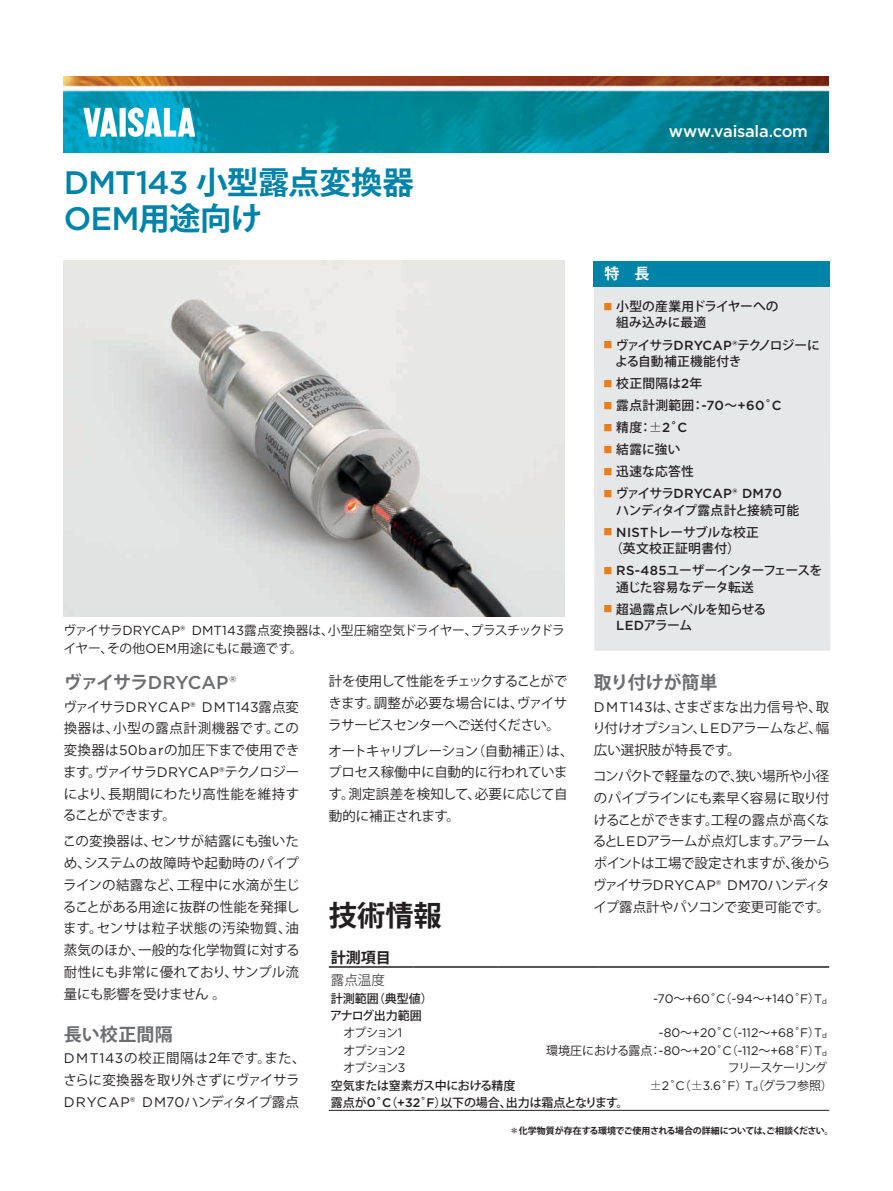
<style>
.page{position:relative;width:893px;height:1191px;background:#fff}
.page>*{position:absolute;margin:0;border:0;box-sizing:border-box;transform-origin:0 0}
.t1{font:700 31.5px/36px "Koz Go Pro";letter-spacing:-.015em;color:#0083a9}
.t2{font:700 28.5px "Koz Go Pro";color:#231f20}
.t3{font:500 18.6px "Gotham";color:#6c6d70}
.t4{font:700 18px "Koz Go Pro";color:#6c6d70}
.t5{font:500 16.5px "Gotham";letter-spacing:-.015em;color:#fff}
.t6{font:700 15px "Koz Go Pro";color:#231f20}
.t7{font:700 15px "Koz Go Pro";color:#fff}
.t8{font:13.95px "Gotham";letter-spacing:.055em;color:#231f20}
.t9{font:13.95px "Gotham";letter-spacing:.03em;color:#231f20}
.t10{font:13.95px "Gotham";letter-spacing:.07em;color:#231f20}
.t11{font:13.5px/21.8px "Koz Go Pro";letter-spacing:-.015em;color:#231f20;text-align:justify}
.t12{font:13.5px/21.8px "Koz Go Pro";letter-spacing:.005em;color:#231f20}
.t13{font:300 13.5px "Koz Go Pro";color:#231f20}
.t14{font:500 13.2px "Gotham";letter-spacing:.025em;color:#231f20}
.t15{font:500 12.75px/16.5px "Koz Go Pro";letter-spacing:.005em;color:#231f20}
.t16{font:12.75px/18px "Koz Go Pro";letter-spacing:-.02em;color:#231f20}
.t17{font:500 12.75px/16.5px "Koz Go Pro";letter-spacing:-.045em;color:#231f20}
.t18{font:500 12.75px/16.5px "Koz Go Pro";letter-spacing:-.065em;color:#231f20}
.t19{font:500 12.75px/16.5px "Koz Go Pro";letter-spacing:.025em;color:#231f20}
.t20{font:500 12.75px/16.5px "Koz Go Pro";letter-spacing:-.025em;color:#231f20}
.t21{font:500 12.75px "Koz Go Pro";letter-spacing:-.04em;color:#231f20}
.t22{font:12.75px "Koz Min Pro";color:#231f20}
.t23{font:12.3px "Gotham";color:#231f20}
.t24{font:500 12px/17.4px "Koz Go Pro";letter-spacing:-.02em;color:#231f20;text-align:center}
.t25{font:12px "Koz Go Pro";letter-spacing:-.1em;color:#231f20}
.t26{font:500 12px "Koz Go Pro";letter-spacing:-.04em;color:#231f20}
.t27{font:700 9px "Koz Go Pro";letter-spacing:-.02em;color:#231f20}
.t28{font:7.2px "Gotham";color:#231f20}
.s1{font-family:"Gotham";font-weight:500;font-size:32.4px}
.s2{font-family:"Gotham";font-size:13.2px}
.s3{font-family:"Koz Min Pro";font-size:9px;color:#ea7e1d}
.s4{font-family:"Koz Min Pro"}
.s5{font-family:"Koz Go Pro";font-size:12.75px}
.s6{font-family:"Koz Go Pro";font-weight:700;font-size:18px}
.s7{font-family:"Koz Go Pro";font-size:13.5px}
.s8{font-family:"Gotham";font-size:13.95px}
.s9{font-family:"Koz Go Pro";font-size:12px}
.s10{font-weight:400}
.s11{font-family:"Gotham";font-weight:400;font-size:12.3px}
.s12{font-family:"Gotham";font-size:12.3px}
.s13{font-family:"Koz Min Pro";font-size:12px}
</style>
<div class="page">
<img style="left:64px;top:77px;width:765px;height:76px">
<svg style="left:83px;top:108px;width:34px;height:29px"></svg>
<div style="left:120px;top:108px;width:6px;height:29px;background:#fff"></div>
<svg style="left:128px;top:107px;width:67px;height:30px"></svg>
<hr style="left:329px;top:966px;width:84px;height:1px;background:#231f20">
<hr style="left:413px;top:966px;width:85px;height:1px;background:#231f20">
<hr style="left:498px;top:966px;width:101px;height:1px;background:#231f20">
<hr style="left:599px;top:966px;width:230px;height:1px;background:#231f20">
<hr style="left:329px;top:1110px;width:84px;height:1px;background:#231f20">
<hr style="left:413px;top:1110px;width:85px;height:1px;background:#231f20">
<hr style="left:498px;top:1110px;width:101px;height:1px;background:#231f20">
<hr style="left:599px;top:1110px;width:230px;height:1px;background:#231f20">
<img style="left:64px;top:261px;width:500px;height:356px">
<div style="left:594px;top:286px;width:236px;height:365px;background:#e6e7e9"></div>
<div style="left:594px;top:261px;width:236px;height:25px;background:#0083a9"></div>
<h1 class="t1" style="left:64px;top:167px;width:352px"><span class="s1">DMT143</span> 小型露点変換器<br><span class="s1">OEM</span>用途向け</h1>
<p class="t16" style="left:63px;top:621px;width:503px">ヴァイサラ<span class="s2">DRYCAP® DMT143</span>露点変換器は、小型圧縮空気ドライヤー、プラスチックドライヤー、その他<span class="s2">OEM</span>用途にもに最適です。</p>
<p class="t5" style="left:669px;top:120px;width:141px">www.vaisala.com</p>
<p class="t7" style="left:604px;top:264px;width:46px">特　長</p>
<p class="t22" style="left:634px;top:257px;width:5px">-</p>
<p class="t15" style="left:616px;top:299px;width:164px;text-indent:-13px"><span class="s3">■</span> 小型の産業用ドライヤーへの組み込みに最適</p>
<p class="t18" style="left:615px;top:337px;width:206px;text-indent:-12px"><span class="s3">■</span> ヴァイサラ<span class="s2">DRYCAP®</span>テクノロジーによる自動補正機能付き</p>
<p class="t15" style="left:603px;top:376px;width:100px"><span class="s3">■</span> 校正間隔は<span class="s2">2</span>年</p>
<p class="t15" style="left:603px;top:398px;width:179px"><span class="s3">■</span> 露点計測範囲：<span class="s2">-70</span>～<span class="s2">+60˚C</span></p>
<p class="t15" style="left:603px;top:420px;width:85px"><span class="s3">■</span> 精度：<span class="s4">±</span><span class="s2">2˚C</span></p>
<p class="t15" style="left:603px;top:442px;width:79px"><span class="s3">■</span> 結露に強い</p>
<p class="t15" style="left:603px;top:464px;width:92px"><span class="s3">■</span> 迅速な応答性</p>
<p class="t14" style="left:603px;top:485px;width:180px"><span class="s3">■</span> <span class="s5">ヴァイサラ</span>DRYCAP® DM70</p>
<p class="t21" style="left:616px;top:502px;width:184px">ハンディタイプ露点計と接続可能</p>
<p class="t19" style="left:610px;top:524px;width:150px;text-indent:-7px"><span class="s3">■</span> <span class="s2">NIST</span>トレーサブルな校正（英文校正証明書付）</p>
<p class="t17" style="left:616px;top:563px;width:207px;text-indent:-13px"><span class="s3">■</span> <span class="s2">RS-485</span>ユーザーインターフェースを通じた容易なデータ転送</p>
<p class="t20" style="left:616px;top:601px;width:151px;text-indent:-13px"><span class="s3">■</span> 超過露点レベルを知らせる<br><span class="s2">LED</span>アラーム</p>
<h3 class="t3" style="left:64px;top:670px;width:174px"><span class="s6">ヴァイサラ</span>DRYCAP®</h3>
<p class="t8" style="left:63px;top:697px;width:237px"><span class="s7">ヴァイサラ</span>DRYCAP® DMT143<span class="s7">露点変</span></p>
<p class="t11" style="left:63px;top:718px;width:238px">換器は、小型の露点計測機器です。この変換器は<span class="s8">50bar</span>の加圧下まで使用できます。ヴァイサラ<span class="s8">DRYCAP®</span>テクノロジーにより、長期間にわたり高性能を維持することができます。</p>
<p class="t11" style="left:63px;top:831px;width:238px">この変換器は、センサが結露にも強いため、システムの故障時や起動時のパイプラインの結露など、工程中に水滴が生じることがある用途に抜群の性能を発揮します。センサは粒子状態の汚染物質、油蒸気のほか、一般的な化学物質に対する耐性にも非常に優れており、サンプル流量にも影響を受けません。</p>
<h3 class="t4" style="left:64px;top:1023px;width:111px">長い校正間隔</h3>
<p class="t12" style="left:63px;top:1048px;width:244px"><span class="s8">DMT143</span>の校正間隔は<span class="s8">2</span>年です。また、さらに変換器を取り外さずにヴァイサラ</p>
<p class="t10" style="left:64px;top:1093px;width:237px">DRYCAP® DM70<span class="s7">ハンディタイプ露点</span></p>
<h3 class="t4" style="left:594px;top:671px;width:125px">取り付けが簡単</h3>
<p class="t11" style="left:592px;top:696px;width:238px"><span class="s8">DMT143</span>は、さまざまな出力信号や、取り付けオプション、<span class="s8">LED</span>アラームなど、幅広い選択肢が特長です。</p>
<p class="t11" style="left:593px;top:765px;width:239px">コンパクトで軽量なので、狭い場所や小径のパイプラインにも素早く容易に取り付けることができます。工程の露点が高くなると<span class="s8">LED</span>アラームが点灯します。アラームポイントは工場で設定されますが、後から</p>
<p class="t9" style="left:593px;top:876px;width:238px"><span class="s7">ヴァイサラ</span>DRYCAP® DM70<span class="s7">ハンディタ</span></p>
<p class="t11" style="left:594px;top:896px;width:238px">イプ露点計やパソコンで変更可能です。</p>
<p class="t11" style="left:328px;top:670px;width:240px">計を使用して性能をチェックすることができます。調整が必要な場合には、ヴァイサラサービスセンターへご送付ください。</p>
<p class="t11" style="left:328px;top:740px;width:247px;text-align:left">オートキャリブレーション（自動補正）は、プロセス稼働中に自動的に行われています。測定誤差を検知して、必要に応じて自動的に補正されます。</p>
<h2 class="t2" style="left:329px;top:897px;width:114px">技術情報</h2>
<p class="t6" style="left:331px;top:947px;width:61px">計測項目</p>
<p class="t13" style="left:331px;top:971px;width:55px">露点温度</p>
<p class="t24" style="left:331px;top:990px;width:103px">計測範囲（典型値）</p>
<p class="t23" style="left:653px;top:990px;width:176px">-70<span class="s9">～</span>+60˚C<span class="s9">（</span>-94<span class="s9">～</span>+140˚F<span class="s9">）</span>T<sub>d</sub></p>
<p class="t24" style="left:330px;top:1007px;width:93px">アナログ出力範囲<span class="s10">オプション</span><span class="s11">1</span></p>
<p class="t23" style="left:659px;top:1025px;width:170px">-80<span class="s9">～</span>+20˚C<span class="s9">（</span>-112<span class="s9">～</span>+68˚F<span class="s9">）</span>T<sub>d</sub></p>
<p class="t25" style="left:343px;top:1042px;width:63px">オプション<span class="s12">2</span></p>
<p class="t23" style="left:546px;top:1042px;width:282px"><span class="s9">環境圧における露点：</span>-80<span class="s9">～</span>+20˚C<span class="s9">（</span>-112<span class="s9">～</span>+68˚F<span class="s9">）</span>T<sub>d</sub></p>
<p class="t25" style="left:343px;top:1060px;width:64px">オプション<span class="s12">3</span></p>
<p class="t25" style="left:728px;top:1060px;width:101px">フリースケーリング</p>
<p class="t26" style="left:331px;top:1077px;width:186px">空気または窒素ガス中における精度</p>
<p class="t23" style="left:650px;top:1077px;width:184px"><span class="s13">±</span>2˚C<span class="s9">（</span><span class="s13">±</span>3.6˚F<span class="s9">）</span>T<span class="s9">（グラフ参照）</span></p>
<p class="t28" style="left:753px;top:1083px;width:6px">d</p>
<p class="t24" style="left:331px;top:1094px;width:299px">露点が<span class="s12">0˚C</span>（<span class="s12">+32˚F</span>）以下の場合、出力は霜点となります。</p>
<p class="t27" style="left:510px;top:1125px;width:325px"><span class="s4">＊</span>化学物質が存在する環境でご使用される場合の詳細については、ご相談ください。</p>
</div>
